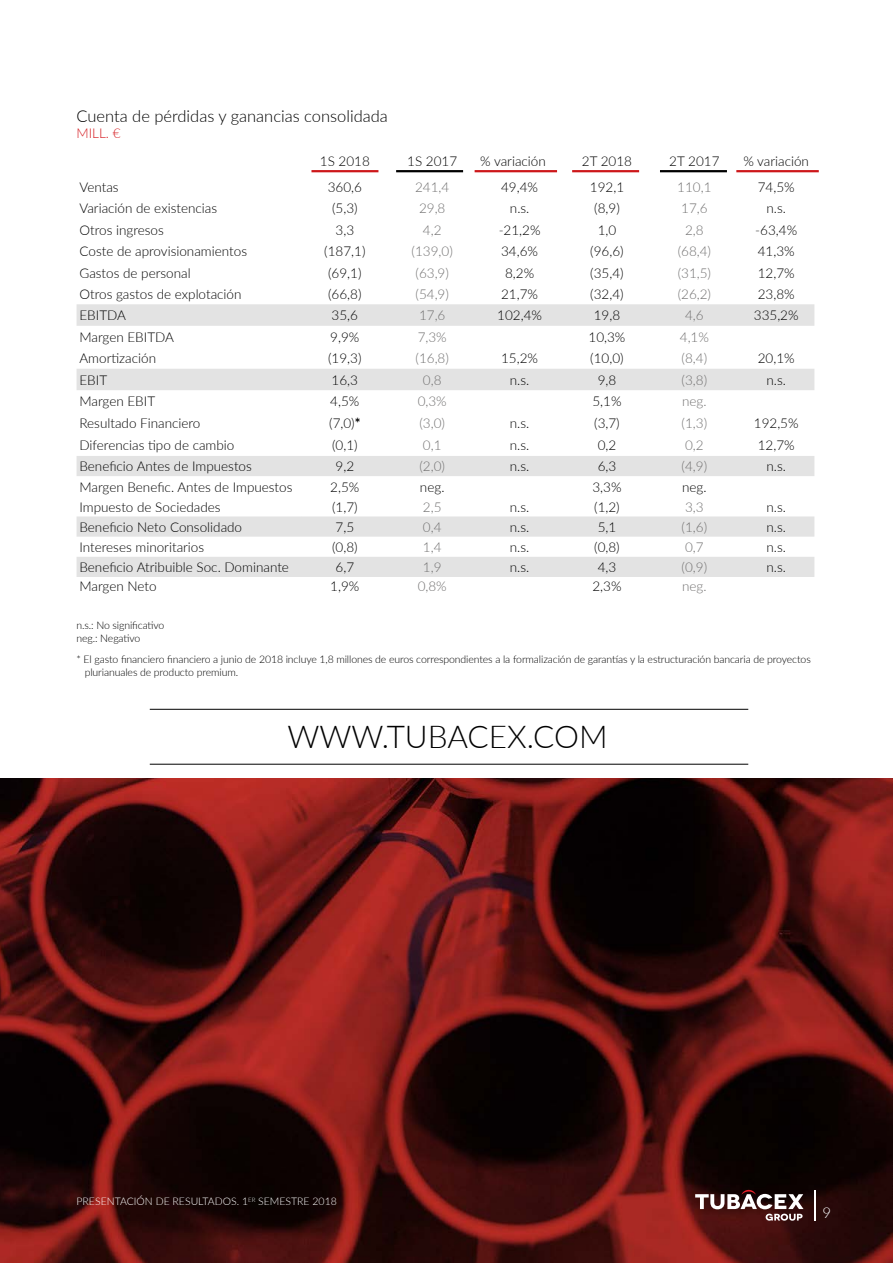
<style>
.page{position:relative;width:893px;height:1263px;background:#fff}
.page>*{position:absolute;margin:0;border:0;box-sizing:border-box;transform-origin:0 0}
.t1{font:300 31.5px "Lato";color:#000}
.t2{font:300 16.5px "Lato";color:#000}
.t3{font:300 15px "Lato";color:#fff}
.t4{font:300 13.5px "Lato";color:#000}
.t5{font:300 13.5px "Lato";color:#706f6f}
.t6{font:300 13.5px "Lato";color:#d51c21}
.t7{font:300 10.5px/12.6px "Lato";letter-spacing:-.01em;color:#000}
.t8{font:300 10.5px "Lato";color:#fff}
.s1{font-weight:700}
</style>
<div class="page">
<img style="left:0;top:778px;width:893px;height:485px">
<hr style="left:150px;top:709px;width:598px;height:1px;background:#000">
<hr style="left:150px;top:764px;width:598px;height:1px;background:#000">
<hr style="left:814px;top:1190px;width:2px;height:31px;background:#fff">
<svg style="left:695px;top:1190px;width:108px;height:31px"></svg>
<svg style="left:77px;top:304px;width:737px;height:273px"></svg>
<hr style="left:311px;top:170px;width:67px;height:2px;background:#cd171a">
<hr style="left:572px;top:170px;width:67px;height:2px;background:#cd171a">
<hr style="left:396px;top:170px;width:67px;height:2px;background:#000">
<hr style="left:660px;top:170px;width:67px;height:2px;background:#000">
<hr style="left:475px;top:170px;width:82px;height:2px;background:#cd171a">
<hr style="left:736px;top:170px;width:83px;height:2px;background:#cd171a">
<p class="t2" style="left:77px;top:104px;width:313px">Cuenta de pérdidas y ganancias consolidada</p>
<p class="t6" style="left:77px;top:124px;width:46px">MILL. €</p>
<p class="t4" style="left:320px;top:152px;width:52px">1S 2018</p>
<p class="t4" style="left:407px;top:152px;width:52px">1S 2017</p>
<p class="t4" style="left:480px;top:152px;width:67px">% variación</p>
<p class="t4" style="left:582px;top:152px;width:52px">2T 2018</p>
<p class="t4" style="left:669px;top:152px;width:52px">2T 2017</p>
<p class="t4" style="left:743px;top:152px;width:67px">% variación</p>
<p class="t4" style="left:79px;top:177px;width:41px">Ventas</p>
<p class="t4" style="left:328px;top:177px;width:36px">360,6</p>
<p class="t5" style="left:415px;top:177px;width:36px">241,4</p>
<p class="t4" style="left:501px;top:177px;width:38px">49,4%</p>
<p class="t4" style="left:590px;top:177px;width:36px">192,1</p>
<p class="t5" style="left:677px;top:177px;width:36px">110,1</p>
<p class="t4" style="left:758px;top:177px;width:38px">74,5%</p>
<p class="t4" style="left:79px;top:199px;width:139px">Variación de existencias</p>
<p class="t4" style="left:332px;top:199px;width:27px">(5,3)</p>
<p class="t5" style="left:419px;top:199px;width:28px">29,8</p>
<p class="t4" style="left:510px;top:199px;width:21px">n.s.</p>
<p class="t4" style="left:594px;top:199px;width:27px">(8,9)</p>
<p class="t5" style="left:681px;top:199px;width:28px">17,6</p>
<p class="t4" style="left:766px;top:199px;width:21px">n.s.</p>
<p class="t4" style="left:79px;top:220px;width:86px">Otros ingresos</p>
<p class="t4" style="left:336px;top:220px;width:20px">3,3</p>
<p class="t5" style="left:423px;top:220px;width:20px">4,2</p>
<p class="t4" style="left:499px;top:220px;width:43px">-21,2%</p>
<p class="t4" style="left:598px;top:220px;width:20px">1,0</p>
<p class="t5" style="left:685px;top:220px;width:20px">2,8</p>
<p class="t4" style="left:755px;top:220px;width:43px">-63,4%</p>
<p class="t4" style="left:79px;top:242px;width:169px">Coste de aprovisionamientos</p>
<p class="t4" style="left:324px;top:242px;width:43px">(187,1)</p>
<p class="t5" style="left:412px;top:242px;width:43px">(139,0)</p>
<p class="t4" style="left:501px;top:242px;width:38px">34,6%</p>
<p class="t4" style="left:590px;top:242px;width:35px">(96,6)</p>
<p class="t5" style="left:678px;top:242px;width:35px">(68,4)</p>
<p class="t4" style="left:758px;top:242px;width:38px">41,3%</p>
<p class="t4" style="left:79px;top:263px;width:113px">Gastos de personal</p>
<p class="t4" style="left:328px;top:263px;width:35px">(69,1)</p>
<p class="t5" style="left:416px;top:263px;width:35px">(63,9)</p>
<p class="t4" style="left:505px;top:263px;width:31px">8,2%</p>
<p class="t4" style="left:590px;top:263px;width:35px">(35,4)</p>
<p class="t5" style="left:678px;top:263px;width:35px">(31,5)</p>
<p class="t4" style="left:758px;top:263px;width:38px">12,7%</p>
<p class="t4" style="left:79px;top:285px;width:164px">Otros gastos de explotación</p>
<p class="t4" style="left:328px;top:285px;width:35px">(66,8)</p>
<p class="t5" style="left:416px;top:285px;width:35px">(54,9)</p>
<p class="t4" style="left:501px;top:285px;width:38px">21,7%</p>
<p class="t4" style="left:590px;top:285px;width:35px">(32,4)</p>
<p class="t5" style="left:678px;top:285px;width:35px">(26,2)</p>
<p class="t4" style="left:758px;top:285px;width:38px">23,8%</p>
<p class="t4" style="left:79px;top:306px;width:48px">EBITDA</p>
<p class="t4" style="left:332px;top:306px;width:28px">35,6</p>
<p class="t5" style="left:419px;top:306px;width:28px">17,6</p>
<p class="t4" style="left:497px;top:306px;width:46px">102,4%</p>
<p class="t4" style="left:594px;top:306px;width:28px">19,8</p>
<p class="t5" style="left:685px;top:306px;width:20px">4,6</p>
<p class="t4" style="left:754px;top:306px;width:46px">335,2%</p>
<p class="t4" style="left:79px;top:328px;width:96px">Margen EBITDA</p>
<p class="t4" style="left:330px;top:328px;width:31px">9,9%</p>
<p class="t5" style="left:418px;top:328px;width:31px">7,3%</p>
<p class="t4" style="left:588px;top:328px;width:38px">10,3%</p>
<p class="t5" style="left:680px;top:328px;width:31px">4,1%</p>
<p class="t4" style="left:79px;top:349px;width:78px">Amortización</p>
<p class="t4" style="left:328px;top:349px;width:35px">(19,3)</p>
<p class="t5" style="left:415px;top:349px;width:35px">(16,8)</p>
<p class="t4" style="left:501px;top:349px;width:38px">15,2%</p>
<p class="t4" style="left:590px;top:349px;width:35px">(10,0)</p>
<p class="t5" style="left:682px;top:349px;width:27px">(8,4)</p>
<p class="t4" style="left:758px;top:349px;width:38px">20,1%</p>
<p class="t4" style="left:79px;top:371px;width:29px">EBIT</p>
<p class="t4" style="left:332px;top:371px;width:28px">16,3</p>
<p class="t5" style="left:423px;top:371px;width:20px">0,8</p>
<p class="t4" style="left:510px;top:371px;width:21px">n.s.</p>
<p class="t4" style="left:598px;top:371px;width:20px">9,8</p>
<p class="t5" style="left:682px;top:371px;width:27px">(3,8)</p>
<p class="t4" style="left:766px;top:371px;width:21px">n.s.</p>
<p class="t4" style="left:79px;top:392px;width:77px">Margen EBIT</p>
<p class="t4" style="left:330px;top:392px;width:31px">4,5%</p>
<p class="t5" style="left:418px;top:392px;width:31px">0,3%</p>
<p class="t4" style="left:592px;top:392px;width:31px">5,1%</p>
<p class="t5" style="left:682px;top:392px;width:26px">neg.</p>
<p class="t4" style="left:79px;top:414px;width:123px">Resultado Financiero</p>
<p class="t4" style="left:329px;top:414px;width:33px">(7,0)<span class="s1">*</span></p>
<p class="t5" style="left:419px;top:414px;width:27px">(3,0)</p>
<p class="t4" style="left:510px;top:414px;width:21px">n.s.</p>
<p class="t4" style="left:594px;top:414px;width:27px">(3,7)</p>
<p class="t5" style="left:682px;top:414px;width:27px">(1,3)</p>
<p class="t4" style="left:754px;top:414px;width:46px">192,5%</p>
<p class="t4" style="left:79px;top:436px;width:156px">Diferencias tipo de cambio</p>
<p class="t4" style="left:332px;top:436px;width:27px">(0,1)</p>
<p class="t5" style="left:423px;top:436px;width:20px">0,1</p>
<p class="t4" style="left:510px;top:436px;width:21px">n.s.</p>
<p class="t4" style="left:598px;top:436px;width:20px">0,2</p>
<p class="t5" style="left:685px;top:436px;width:20px">0,2</p>
<p class="t4" style="left:758px;top:436px;width:38px">12,7%</p>
<p class="t4" style="left:79px;top:457px;width:174px">Beneficio Antes de Impuestos</p>
<p class="t4" style="left:336px;top:457px;width:20px">9,2</p>
<p class="t5" style="left:419px;top:457px;width:27px">(2,0)</p>
<p class="t4" style="left:510px;top:457px;width:21px">n.s.</p>
<p class="t4" style="left:598px;top:457px;width:20px">6,3</p>
<p class="t5" style="left:682px;top:457px;width:27px">(4,9)</p>
<p class="t4" style="left:766px;top:457px;width:21px">n.s.</p>
<p class="t4" style="left:79px;top:477px;width:215px">Margen Benefic. Antes de Impuestos</p>
<p class="t4" style="left:330px;top:477px;width:31px">2,5%</p>
<p class="t4" style="left:420px;top:477px;width:26px">neg.</p>
<p class="t4" style="left:592px;top:477px;width:31px">3,3%</p>
<p class="t4" style="left:682px;top:477px;width:26px">neg.</p>
<p class="t4" style="left:79px;top:498px;width:143px">Impuesto de Sociedades</p>
<p class="t4" style="left:332px;top:498px;width:27px">(1,7)</p>
<p class="t5" style="left:423px;top:498px;width:20px">2,5</p>
<p class="t4" style="left:510px;top:498px;width:21px">n.s.</p>
<p class="t4" style="left:594px;top:498px;width:27px">(1,2)</p>
<p class="t5" style="left:685px;top:498px;width:20px">3,3</p>
<p class="t4" style="left:766px;top:498px;width:21px">n.s.</p>
<p class="t4" style="left:79px;top:518px;width:164px">Beneficio Neto Consolidado</p>
<p class="t4" style="left:336px;top:518px;width:20px">7,5</p>
<p class="t5" style="left:423px;top:518px;width:20px">0,4</p>
<p class="t4" style="left:510px;top:518px;width:21px">n.s.</p>
<p class="t4" style="left:598px;top:518px;width:20px">5,1</p>
<p class="t5" style="left:682px;top:518px;width:27px">(1,6)</p>
<p class="t4" style="left:766px;top:518px;width:21px">n.s.</p>
<p class="t4" style="left:79px;top:538px;width:126px">Intereses minoritarios</p>
<p class="t4" style="left:332px;top:538px;width:27px">(0,8)</p>
<p class="t5" style="left:423px;top:538px;width:20px">1,4</p>
<p class="t4" style="left:510px;top:538px;width:21px">n.s.</p>
<p class="t4" style="left:594px;top:538px;width:27px">(0,8)</p>
<p class="t5" style="left:685px;top:538px;width:20px">0,7</p>
<p class="t4" style="left:766px;top:538px;width:21px">n.s.</p>
<p class="t4" style="left:79px;top:558px;width:211px">Beneficio Atribuible Soc. Dominante</p>
<p class="t4" style="left:336px;top:558px;width:20px">6,7</p>
<p class="t5" style="left:423px;top:558px;width:20px">1,9</p>
<p class="t4" style="left:510px;top:558px;width:21px">n.s.</p>
<p class="t4" style="left:598px;top:558px;width:20px">4,3</p>
<p class="t5" style="left:682px;top:558px;width:27px">(0,9)</p>
<p class="t4" style="left:766px;top:558px;width:21px">n.s.</p>
<p class="t4" style="left:79px;top:577px;width:79px">Margen Neto</p>
<p class="t4" style="left:330px;top:577px;width:31px">1,9%</p>
<p class="t5" style="left:418px;top:577px;width:31px">0,8%</p>
<p class="t4" style="left:592px;top:577px;width:31px">2,3%</p>
<p class="t5" style="left:682px;top:577px;width:26px">neg.</p>
<p class="t7" style="left:77px;top:619px;width:89px">n.s.: No significativo neg.: Negativo</p>
<p class="t7" style="left:85px;top:652px;width:727px;text-indent:-8px">* El gasto financiero financiero a junio de 2018 incluye 1,8 millones de euros correspondientes a la formalización de garantías y la estructuración bancaria de proyectos plurianuales de producto premium.</p>
<h1 class="t1" style="left:287px;top:715px;width:322px">WWW.TUBACEX.COM</h1>
<p class="t8" style="left:77px;top:1194px;width:262px">PRESENTACIÓN DE RESULTADOS. 1<sup>ER</sup> SEMESTRE 2018</p>
<p class="t3" style="left:823px;top:1202px;width:10px">9</p>
</div>
